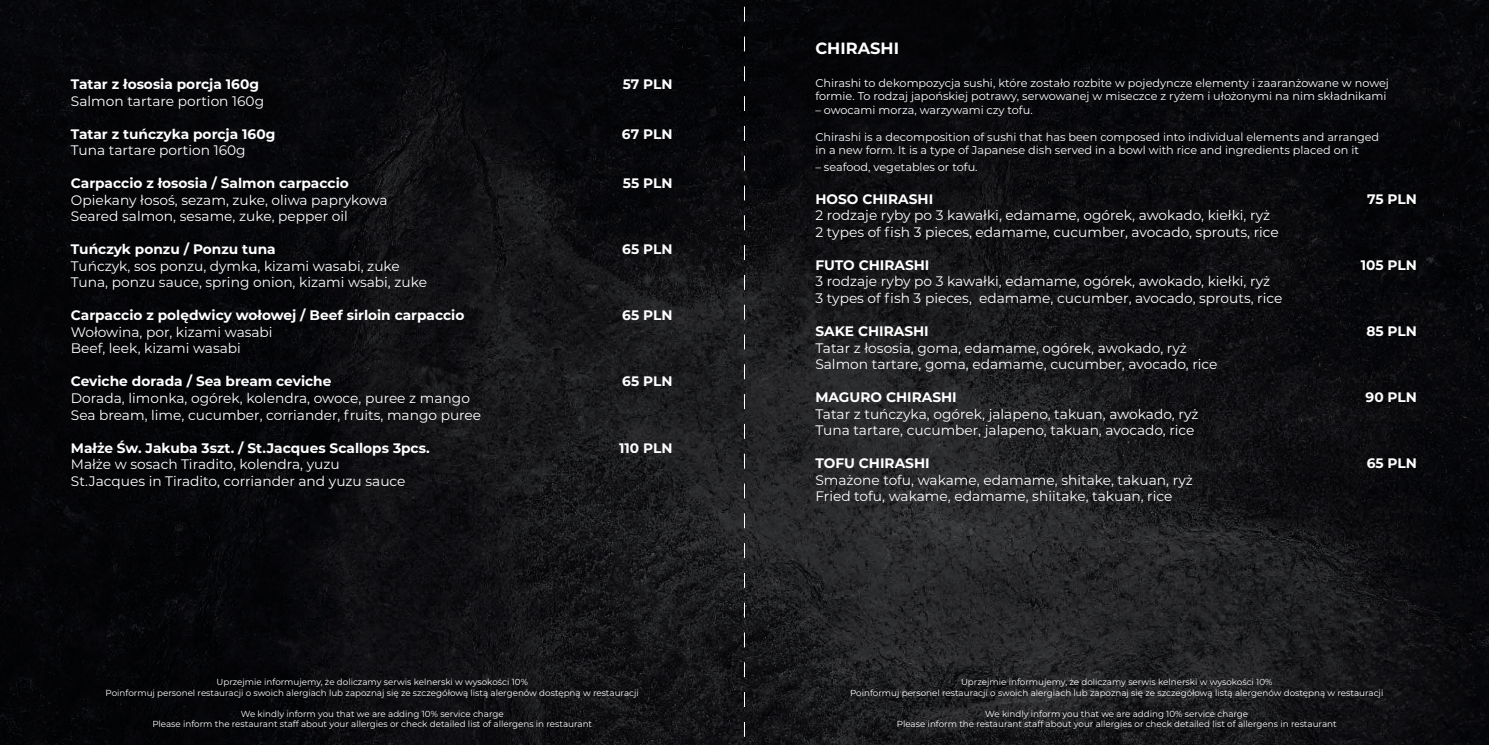
<style>
.page{position:relative;width:1489px;height:745px;background:#fff}
.page>*{position:absolute;margin:0;border:0;box-sizing:border-box;transform-origin:0 0}
.t1{font:700 16.25px "Montserrat";color:#fff}
.t2{font:13.75px/16.5px "Montserrat";color:#fff}
.t3{font:700 13.75px "Montserrat";color:#fff}
.t4{font:11.25px/13.5px "Montserrat";color:#fff}
.t5{font:8.75px/10.5px "Montserrat";color:#fff;text-align:center}
</style>
<div class="page">
<img style="left:0;top:0;width:1488px;height:744px">
<svg style="left:744px;top:0;width:1px;height:744px"></svg>
<p class="t3" style="left:71px;top:74px;width:190px">Tatar z łososia porcja 160g</p>
<p class="t3" style="left:622px;top:74px;width:51px">57 PLN</p>
<p class="t2" style="left:71px;top:92px;width:195px">Salmon tartare portion 160g</p>
<p class="t3" style="left:71px;top:124px;width:206px">Tatar z tuńczyka porcja 160g</p>
<p class="t3" style="left:622px;top:124px;width:52px">67 PLN</p>
<p class="t2" style="left:71px;top:141px;width:176px">Tuna tartare portion 160g</p>
<p class="t3" style="left:71px;top:173px;width:279px">Carpaccio z łososia / Salmon carpaccio</p>
<p class="t3" style="left:623px;top:173px;width:51px">55 PLN</p>
<p class="t2" style="left:71px;top:191px;width:318px">Opiekany łosoś, sezam, zuke, oliwa paprykowa<br>Seared salmon, sesame, zuke, pepper oil</p>
<p class="t3" style="left:71px;top:239px;width:206px">Tuńczyk ponzu / Ponzu tuna</p>
<p class="t3" style="left:622px;top:239px;width:52px">65 PLN</p>
<p class="t2" style="left:71px;top:257px;width:357px">Tuńczyk, sos ponzu, dymka, kizami wasabi, zuke<br>Tuna, ponzu sauce, spring onion, kizami wsabi, zuke</p>
<p class="t3" style="left:71px;top:305px;width:395px">Carpaccio z polędwicy wołowej / Beef sirloin carpaccio</p>
<p class="t3" style="left:622px;top:305px;width:52px">65 PLN</p>
<p class="t2" style="left:71px;top:323px;width:203px">Wołowina, por, kizami wasabi<br>Beef, leek, kizami wasabi</p>
<p class="t3" style="left:71px;top:371px;width:262px">Ceviche dorada / Sea bream ceviche</p>
<p class="t3" style="left:622px;top:371px;width:52px">65 PLN</p>
<p class="t2" style="left:71px;top:389px;width:412px">Dorada, limonka, ogórek, kolendra, owoce, puree z mango<br>Sea bream, lime, cucumber, corriander, fruits, mango puree</p>
<p class="t3" style="left:71px;top:437px;width:360px">Małże Św. Jakuba 3szt. / St.Jacques Scallops 3pcs.</p>
<p class="t3" style="left:619px;top:437px;width:55px">110 PLN</p>
<p class="t2" style="left:71px;top:455px;width:336px">Małże w sosach Tiradito, kolendra, yuzu<br>St.Jacques in Tiradito, corriander and yuzu sauce</p>
<p class="t5" style="left:106px;top:676px;width:534px">Uprzejmie informujemy, że doliczamy serwis kelnerski w wysokości 10%<br>Poinformuj personel restauracji o swoich alergiach lub zapoznaj się ze szczegółową listą alergenów dostępną w restauracji</p>
<p class="t5" style="left:152px;top:707px;width:441px">We kindly inform you that we are adding 10% service charge<br>Please inform the restaurant staff about your allergies or check detailed list of allergens in restaurant</p>
<p class="t1" style="left:815px;top:37px;width:85px">CHIRASHI</p>
<p class="t4" style="left:815px;top:75px;width:575px">Chirashi to dekompozycja sushi, które zostało rozbite w pojedyncze elementy i zaaranżowane w nowej formie. To rodzaj japońskiej potrawy, serwowanej w miseczce z ryżem i ułożonymi na nim składnikami</p>
<p class="t4" style="left:815px;top:102px;width:219px">– owocami morza, warzywami czy tofu.</p>
<p class="t4" style="left:815px;top:129px;width:565px">Chirashi is a decomposition of sushi that has been composed into individual elements and arranged in a new form. It is a type of Japanese dish served in a bowl with rice and ingredients placed on it</p>
<p class="t4" style="left:815px;top:159px;width:164px">– seafood, vegetables or tofu.</p>
<p class="t3" style="left:815px;top:189px;width:119px">HOSO CHIRASHI</p>
<p class="t3" style="left:1367px;top:189px;width:51px">75 PLN</p>
<p class="t2" style="left:815px;top:206px;width:465px">2 rodzaje ryby po 3 kawałki, edamame, ogórek, awokado, kiełki, ryż<br>2 types of fish 3 pieces, edamame, cucumber, avocado, sprouts, rice</p>
<p class="t3" style="left:815px;top:255px;width:116px">FUTO CHIRASHI</p>
<p class="t3" style="left:1360px;top:255px;width:58px">105 PLN</p>
<p class="t2" style="left:815px;top:272px;width:468px">3 rodzaje ryby po 3 kawałki, edamame, ogórek, awokado, kiełki, ryż<br>3 types of fish 3 pieces, edamame, cucumber, avocado, sprouts, rice</p>
<p class="t3" style="left:815px;top:321px;width:115px">SAKE CHIRASHI</p>
<p class="t3" style="left:1366px;top:321px;width:52px">85 PLN</p>
<p class="t2" style="left:815px;top:338px;width:403px">Tatar z łososia, goma, edamame, ogórek, awokado, ryż<br>Salmon tartare, goma, edamame, cucumber, avocado, rice</p>
<p class="t3" style="left:815px;top:387px;width:143px">MAGURO CHIRASHI</p>
<p class="t3" style="left:1365px;top:387px;width:53px">90 PLN</p>
<p class="t2" style="left:815px;top:404px;width:384px">Tatar z tuńczyka, ogórek, jalapeno, takuan, awokado, ryż<br>Tuna tartare, cucumber, jalapeno, takuan, avocado, rice</p>
<p class="t3" style="left:815px;top:453px;width:116px">TOFU CHIRASHI</p>
<p class="t3" style="left:1366px;top:453px;width:52px">65 PLN</p>
<p class="t2" style="left:815px;top:470px;width:379px">Smażone tofu, wakame, edamame, shitake, takuan, ryż<br>Fried tofu, wakame, edamame, shiitake, takuan, rice</p>
<p class="t5" style="left:850px;top:676px;width:534px">Uprzejmie informujemy, że doliczamy serwis kelnerski w wysokości 10%<br>Poinformuj personel restauracji o swoich alergiach lub zapoznaj się ze szczegółową listą alergenów dostępną w restauracji</p>
<p class="t5" style="left:896px;top:707px;width:441px">We kindly inform you that we are adding 10% service charge<br>Please inform the restaurant staff about your allergies or check detailed list of allergens in restaurant</p>
</div>
